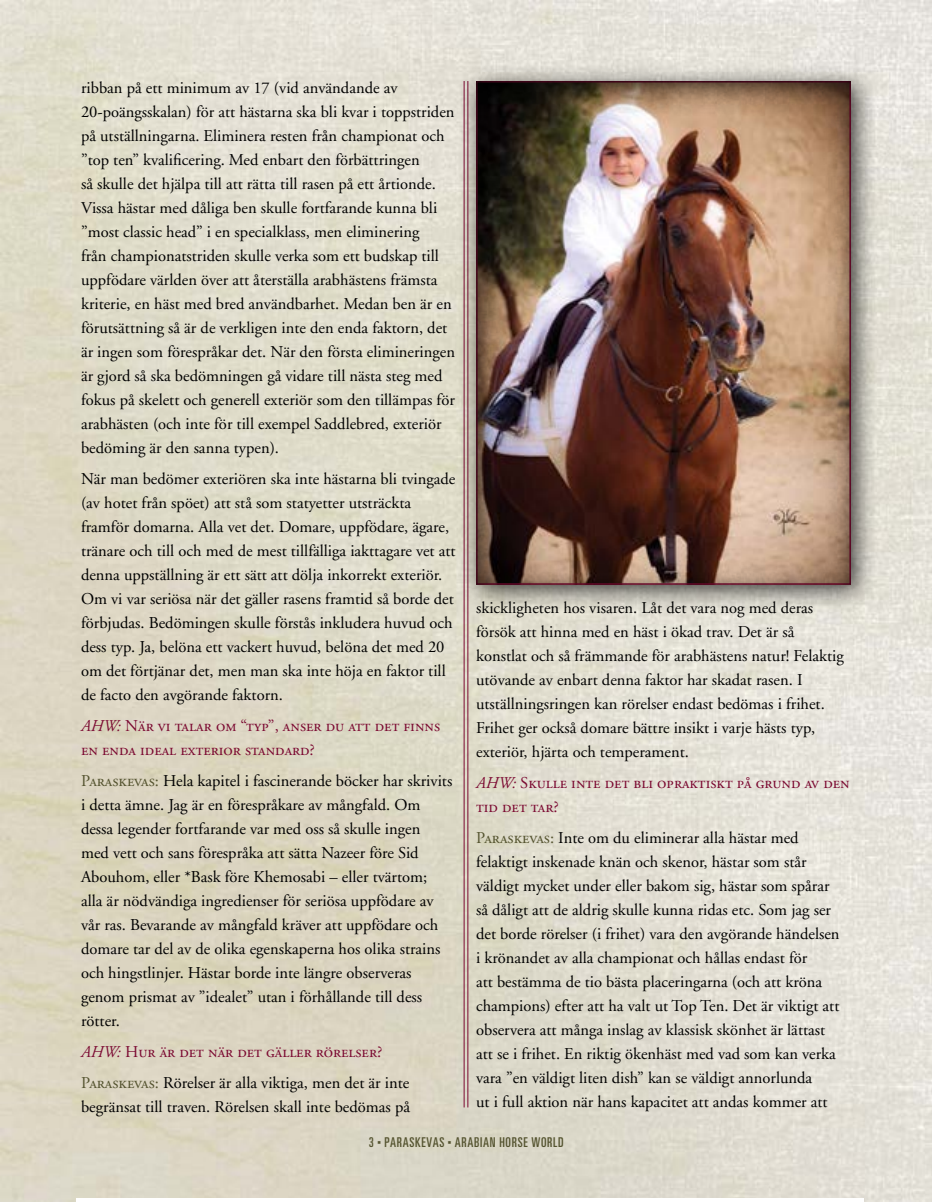
<style>
.page{position:relative;width:932px;height:1202px;background:#fff}
.page>*{position:absolute;margin:0;border:0;box-sizing:border-box;transform-origin:0 0}
.t1{font:16.5px/24px "Adobe Garamond";color:#000}
.t2{font:16.5px/24px "Adobe Garamond Regular SC";color:#7b0931}
.t3{font:ultra-condensed 13.5px "Univers";letter-spacing:.05em;color:#54532f}
.s1{font-family:"Adobe Garamond";font-style:italic}
.s2{font-family:"Adobe Garamond Regular SC";color:#54532f}
.s3{font-family:"Universal Newswith Comm Pi";font-stretch:normal;font-size:10.5px}
</style>
<div class="page">
<img style="left:0;top:0;width:932px;height:1202px">
<hr style="left:467px;top:81px;width:1px;height:1026px;background:#7b0931">
<hr style="left:463px;top:81px;width:1px;height:1026px;background:#7b0931">
<div style="left:458px;top:63px;width:420px;height:549px;background:#000;opacity:.75"></div>
<div style="left:463px;top:70px;width:400px;height:516px;background:#000;opacity:.75"></div>
<hr style="left:76px;top:1198px;width:788px;height:4px;background:#fff">
<p class="t1" style="left:81px;top:76px;width:375px">ribban på ett minimum av 17 (vid användande av 20-poängsskalan) för att hästarna ska bli kvar i toppstriden på utställningarna. Eliminera resten från championat och ”top ten” kvalificering. Med enbart den förbättringen<br>så skulle det hjälpa till att rätta till rasen på ett årtionde.<br>Vissa hästar med dåliga ben skulle fortfarande kunna bli ”most classic head” i en specialklass, men eliminering<br>från championatstriden skulle verka som ett budskap till uppfödare världen över att återställa arabhästens främsta kriterie, en häst med bred användbarhet. Medan ben är en förutsättning så är de verkligen inte den enda faktorn, det är ingen som förespråkar det. När den första elimineringen är gjord så ska bedömningen gå vidare till nästa steg med fokus på skelett och generell exteriör som den tillämpas för arabhästen (och inte för till exempel Saddlebred, exteriör bedöming är den sanna typen).</p>
<p class="t1" style="left:81px;top:467px;width:376px">När man bedömer exteriören ska inte hästarna bli tvingade (av hotet från spöet) att stå som statyetter utsträckta framför domarna. Alla vet det. Domare, uppfödare, ägare, tränare och till och med de mest tillfälliga iakttagare vet att denna uppställning är ett sätt att dölja inkorrekt exteriör.<br>Om vi var seriösa när det gäller rasens framtid så borde det förbjudas. Bedömingen skulle förstås inkludera huvud och dess typ. Ja, belöna ett vackert huvud, belöna det med 20 om det förtjänar det, men man ska inte höja en faktor till de facto den avgörande faktorn.</p>
<p class="t2" style="left:81px;top:714px;width:361px"><span class="s1">AHW:</span> När vi talar om “typ”, anser du att det finns en enda ideal exterior standard?</p>
<p class="t1" style="left:81px;top:769px;width:373px"><span class="s2">Paraskevas:</span> Hela kapitel i fascinerande böcker har skrivits i detta ämne. Jag är en förespråkare av mångfald. Om dessa legender fortfarande var med oss så skulle ingen med vett och sans förespråka att sätta Nazeer före Sid Abouhom, eller *Bask före Khemosabi – eller tvärtom; alla är nödvändiga ingredienser för seriösa uppfödare av vår ras. Bevarande av mångfald kräver att uppfödare och domare tar del av de olika egenskaperna hos olika strains och hingstlinjer. Hästar borde inte längre observeras genom prismat av ”idealet” utan i förhållande till dess rötter.</p>
<p class="t2" style="left:81px;top:1040px;width:303px"><span class="s1">AHW:</span> Hur är det när det gäller rörelser?</p>
<p class="t1" style="left:81px;top:1070px;width:330px"><span class="s2">Paraskevas:</span> Rörelser är alla viktiga, men det är inte begränsat till traven. Rörelsen skall inte bedömas på</p>
<p class="t1" style="left:476px;top:596px;width:369px">skickligheten hos visaren. Låt det vara nog med deras försök att hinna med en häst i ökad trav. Det är så konstlat och så främmande för arabhästens natur! Felaktig utövande av enbart denna faktor har skadat rasen. I utställningsringen kan rörelser endast bedömas i frihet.<br>Frihet ger också domare bättre insikt i varje hästs typ, exteriör, hjärta och temperament.</p>
<p class="t2" style="left:476px;top:771px;width:375px"><span class="s1">AHW:</span> Skulle inte det bli opraktiskt på grund av den tid det tar?</p>
<p class="t1" style="left:476px;top:826px;width:365px"><span class="s2">Paraskevas:</span> Inte om du eliminerar alla hästar med felaktigt inskenade knän och skenor, hästar som står väldigt mycket under eller bakom sig, hästar som spårar så dåligt att de aldrig skulle kunna ridas etc. Som jag ser det borde rörelser (i frihet) vara den avgörande händelsen i krönandet av alla championat och hållas endast för<br>att bestämma de tio bästa placeringarna (och att kröna champions) efter att ha valt ut Top Ten. Det är viktigt att observera att många inslag av klassisk skönhet är lättast att se i frihet. En riktig ökenhäst med vad som kan verka vara ”en väldigt liten dish” kan se väldigt annorlunda<br>ut i full aktion när hans kapacitet att andas kommer att</p>
<p class="t3" style="left:369px;top:1134px;width:196px">3 <span class="s3">b</span> PARASKEVAS <span class="s3">b</span> ARABIAN HORSE WORLD</p>
</div>
